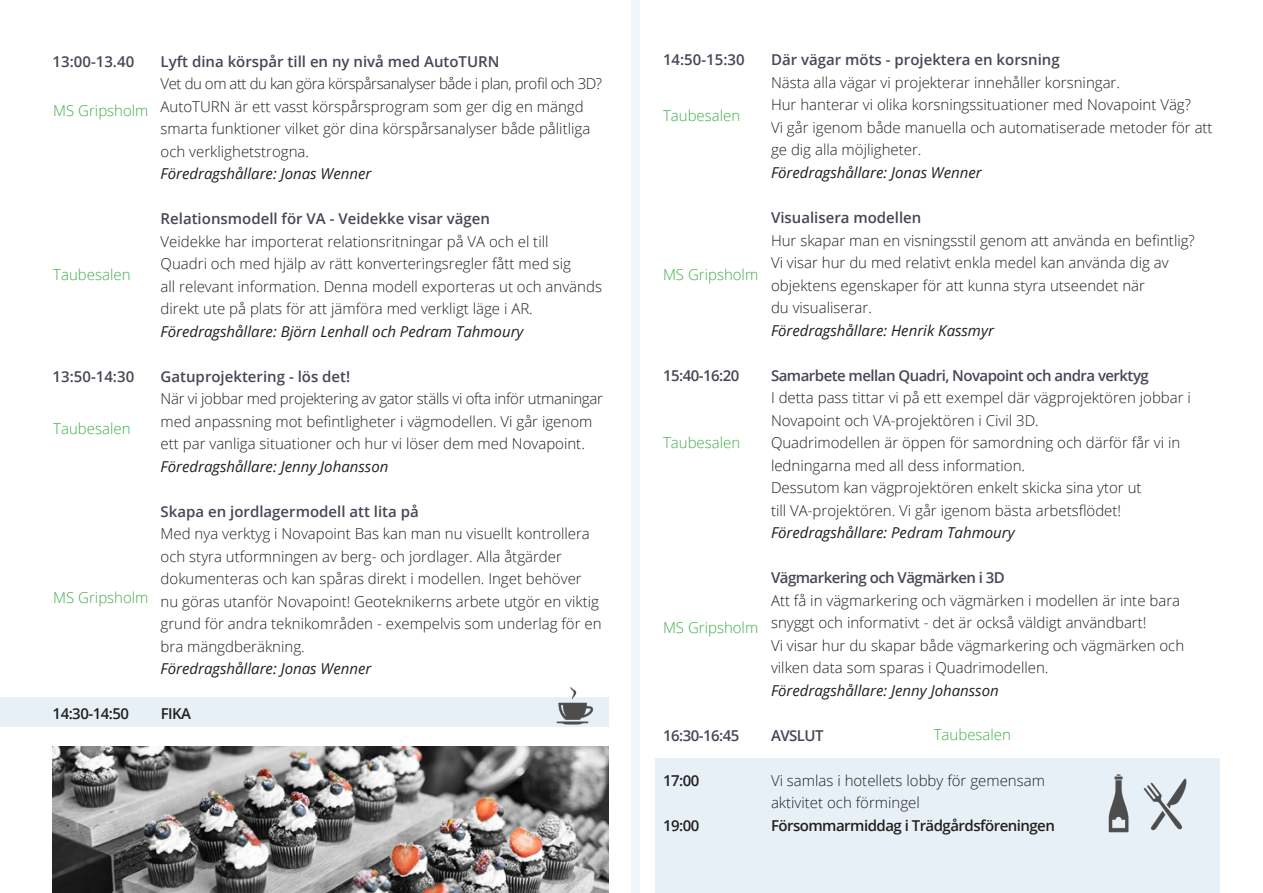
<style>
.page{position:relative;width:1263px;height:893px;background:#fff}
.page>*{position:absolute;margin:0;border:0;box-sizing:border-box;transform-origin:0 0}
.t1{font:300 15px/22.5px "Open Sans";color:#231f20}
.t2{font:600 15px "Open Sans";color:#474655}
.t3{font:300 15px "Open Sans";color:#40ae49}
.t4{font:600 15px "Open Sans";letter-spacing:-.035em;color:#474655}
.t5{font:600 15px "Open Sans";letter-spacing:-.035em;color:#231f20}
.s1{font-weight:600;color:#474655}
.s2{font-weight:400;font-style:italic}
</style>
<div class="page">
<div style="left:631px;top:0;width:9px;height:893px;background:#f1f6fa"></div>
<div style="left:0;top:697px;width:609px;height:30px;background:#e7f0f7"></div>
<div style="left:655px;top:758px;width:564px;height:135px;background:#e7f0f7"></div>
<img style="left:1143px;top:778px;width:44px;height:53px">
<img style="left:556px;top:686px;width:37px;height:39px">
<img style="left:1108px;top:774px;width:21px;height:59px">
<img style="left:53px;top:746px;width:556px;height:147px">
<p class="t2" style="left:53px;top:51px;width:83px">13:00-13.40</p>
<p class="t1" style="left:161px;top:50px;width:443px"><span class="s1">Lyft dina körspår till en ny nivå med AutoTURN<br></span>Vet du om att du kan göra körspårsanalyser både i plan, profil och 3D?<br>AutoTURN är ett vasst körspårsprogram som ger dig en mängd smarta funktioner vilket gör dina körspårsanalyser både pålitliga och verklighetstrogna.<br><span class="s2">Föredragshållare: Jonas Wenner</span></p>
<p class="t2" style="left:161px;top:208px;width:331px">Relationsmodell för VA - Veidekke visar vägen</p>
<p class="t1" style="left:161px;top:230px;width:443px">Veidekke har importerat relationsritningar på VA och el till<br>Quadri och med hjälp av rätt konverteringsregler fått med sig<br>all relevant information. Denna modell exporteras ut och används direkt ute på plats för att jämföra med verkligt läge i AR.<br><span class="s2">Föredragshållare: Björn Lenhall och Pedram Tahmoury</span></p>
<p class="t2" style="left:53px;top:366px;width:83px">13:50-14:30</p>
<p class="t1" style="left:161px;top:365px;width:444px"><span class="s1">Gatuprojektering - lös det!<br></span>När vi jobbar med projektering av gator ställs vi ofta inför utmaningar med anpassning mot befintligheter i vägmodellen. Vi går igenom ett par vanliga situationer och hur vi löser dem med Novapoint.<br><span class="s2">Föredragshållare: Jenny Johansson</span></p>
<p class="t2" style="left:161px;top:501px;width:260px">Skapa en jordlagermodell att lita på</p>
<p class="t1" style="left:161px;top:522px;width:442px">Med nya verktyg i Novapoint Bas kan man nu visuellt kontrollera och styra utformningen av berg- och jordlager. Alla åtgärder dokumenteras och kan spåras direkt i modellen. Inget behöver nu göras utanför Novapoint! Geoteknikerns arbete utgör en viktig grund för andra teknikområden - exempelvis som underlag för en bra mängdberäkning.<br><span class="s2">Föredragshållare: Jonas Wenner</span></p>
<p class="t5" style="left:53px;top:703px;width:78px">14:30-14:50</p>
<p class="t5" style="left:161px;top:703px;width:32px">FIKA</p>
<p class="t3" style="left:53px;top:100px;width:97px">MS Gripsholm</p>
<p class="t3" style="left:53px;top:265px;width:79px">Taubesalen</p>
<p class="t3" style="left:53px;top:418px;width:79px">Taubesalen</p>
<p class="t3" style="left:53px;top:588px;width:97px">MS Gripsholm</p>
<p class="t2" style="left:663px;top:50px;width:83px">14:50-15:30</p>
<p class="t2" style="left:771px;top:50px;width:290px">Där vägar möts - projektera en korsning</p>
<p class="t1" style="left:771px;top:71px;width:443px">Nästa alla vägar vi projekterar innehåller korsningar.<br>Hur hanterar vi olika korsningssituationer med Novapoint Väg?<br>Vi går igenom både manuella och automatiserade metoder för att ge dig alla möjligheter.<br><span class="s2">Föredragshållare: Jonas Wenner</span></p>
<p class="t2" style="left:771px;top:207px;width:152px">Visualisera modellen</p>
<p class="t1" style="left:771px;top:228px;width:425px">Hur skapar man en visningsstil genom att använda en befintlig?<br>Vi visar hur du med relativt enkla medel kan använda dig av objektens egenskaper för att kunna styra utseendet när<br>du visualiserar.<br><span class="s2">Föredragshållare: Henrik Kassmyr</span></p>
<p class="t2" style="left:663px;top:365px;width:78px">15:40-16:20</p>
<p class="t4" style="left:771px;top:365px;width:379px">Samarbete mellan Quadri, Novapoint och andra verktyg</p>
<p class="t1" style="left:771px;top:386px;width:421px">I detta pass tittar vi på ett exempel där vägprojektören jobbar i Novapoint och VA-projektören i Civil 3D.<br>Quadrimodellen är öppen för samordning och därför får vi in ledningarna med all dess information.<br>Dessutom kan vägprojektören enkelt skicka sina ytor ut<br>till VA-projektören. Vi går igenom bästa arbetsflödet!<br><span class="s2">Föredragshållare: Pedram Tahmoury</span></p>
<p class="t4" style="left:771px;top:567px;width:235px">Vägmarkering och Vägmärken i 3D</p>
<p class="t1" style="left:771px;top:588px;width:415px">Att få in vägmarkering och vägmärken i modellen är inte bara snyggt och informativt - det är också väldigt användbart!<br>Vi visar hur du skapar både vägmarkering och vägmärken och vilken data som sparas i Quadrimodellen.<br><span class="s2">Föredragshållare: Jenny Johansson</span></p>
<p class="t2" style="left:663px;top:725px;width:78px">16:30-16:45</p>
<p class="t2" style="left:771px;top:725px;width:54px">AVSLUT</p>
<p class="t5" style="left:663px;top:770px;width:38px">17:00</p>
<p class="t1" style="left:771px;top:768px;width:275px">Vi samlas i hotellets lobby för gemensam aktivitet och förmingel</p>
<p class="t5" style="left:663px;top:815px;width:38px">19:00</p>
<p class="t5" style="left:771px;top:815px;width:285px">Försommarmiddag i Trädgårdsföreningen</p>
<p class="t3" style="left:663px;top:105px;width:79px">Taubesalen</p>
<p class="t3" style="left:663px;top:265px;width:97px">MS Gripsholm</p>
<p class="t3" style="left:663px;top:433px;width:79px">Taubesalen</p>
<p class="t3" style="left:663px;top:617px;width:97px">MS Gripsholm</p>
<p class="t3" style="left:934px;top:724px;width:79px">Taubesalen</p>
</div>
